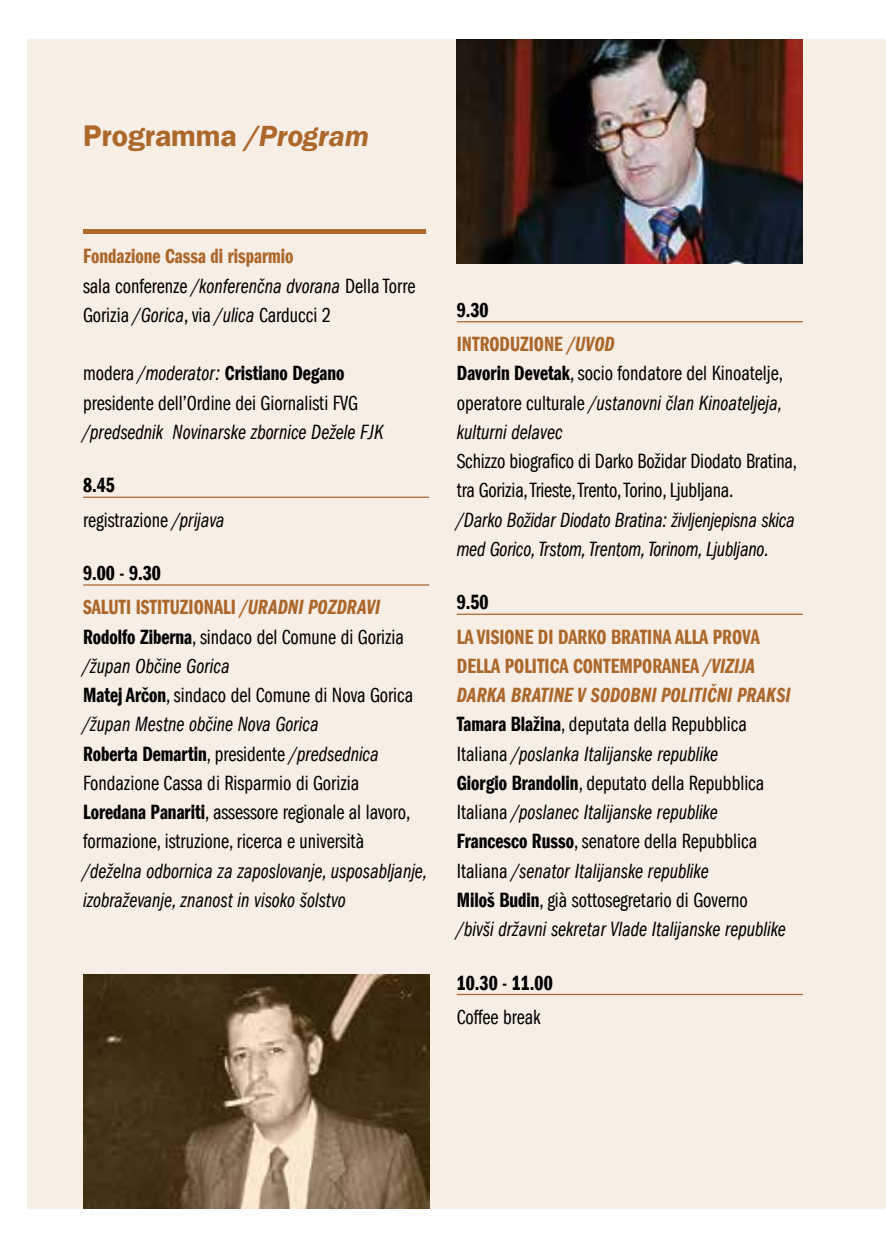
<style>
.page{position:relative;width:886px;height:1248px;background:#fff}
.page>*{position:absolute;margin:0;border:0;box-sizing:border-box;transform-origin:0 0}
.t1{font:700 30px "Franklin Gothic Std CE Book";color:#ac672b}
.t2{font:21.25px/29.2px "Franklin Gothic Std CE Bk Cp";color:#000}
.t3{font:italic 21.25px/29.2px "Franklin Gothic Std CE Bk Cp";color:#000}
.t4{font:700 21.25px/34.2px "Franklin Gothic Std CE Bk Cp";color:#ac672b}
.t5{font:700 21.25px "Franklin Gothic Std CE Bk Cp";color:#000}
.s1{font-style:italic}
.s2{font-weight:700;color:#ac672b}
.s3{font-weight:700}
.s4{color:#000}
.s5{font-weight:700;font-style:normal;color:#ac672b}
.s6{font-weight:700;font-style:normal}
.s7{font-style:normal}
</style>
<div class="page">
<div style="left:28px;top:39px;width:858px;height:1169px;background:#f7eee6"></div>
<hr style="left:83px;top:496px;width:346px;height:2px;background:#ac672b">
<hr style="left:83px;top:584px;width:346px;height:1px;background:#ac672b">
<div style="left:83px;top:229px;width:343px;height:5px;background:#ac672b"></div>
<hr style="left:457px;top:321px;width:346px;height:1px;background:#ac672b">
<hr style="left:457px;top:613px;width:346px;height:2px;background:#ac672b">
<hr style="left:457px;top:993px;width:346px;height:2px;background:#ac672b">
<img style="left:457px;top:39px;width:346px;height:224px">
<img style="left:83px;top:974px;width:346px;height:234px">
<h1 class="t1" style="left:83px;top:118px;width:288px">Programma <span class="s1">/Program</span></h1>
<p class="t2" style="left:83px;top:242px;width:334px"><span class="s2">Fondazione Cassa di risparmio<br></span>sala conferenze <span class="s1">/konferenčna dvorana</span> Della Torre<br>Gorizia <span class="s1">/Gorica</span>, via <span class="s1">/ulica</span> Carducci 2</p>
<p class="t2" style="left:83px;top:359px;width:276px">modera <span class="s1">/moderator:</span> <span class="s3">Cristiano Degano </span>presidente dell’Ordine dei Giornalisti FVG</p>
<p class="t3" style="left:83px;top:417px;width:302px">/predsednik Novinarske zbornice Dežele FJK</p>
<p class="t2" style="left:83px;top:468px;width:143px;line-height:34.2px"><span class="s3">8.45<br></span>registrazione <span class="s1">/prijava</span></p>
<p class="t4" style="left:83px;top:556px;width:299px"><span class="s4">9.00 - 9.30<br></span>saluti istituzionali <span class="s1">/URADNI POZDRAVI</span></p>
<p class="t2" style="left:83px;top:622px;width:332px"><span class="s3">Rodolfo Ziberna</span>, sindaco del Comune di Gorizia <span class="s1">/župan Občine Gorica<br></span><span class="s3">Matej Arčon</span>, sindaco del Comune di Nova Gorica <span class="s1">/župan Mestne občine Nova Gorica<br></span><span class="s3">Roberta Demartin</span>, presidente <span class="s1">/predsednica </span>Fondazione Cassa di Risparmio di Gorizia <span class="s3">Loredana Panariti</span>, assessore regionale al lavoro, formazione, istruzione, ricerca e università</p>
<p class="t3" style="left:83px;top:856px;width:346px">/deželna odbornica za zaposlovanje, usposabljanje, izobraževanje, znanost in visoko šolstvo</p>
<p class="t4" style="left:457px;top:293px;width:159px"><span class="s4">9.30<br></span>Introduzione <span class="s1">/UVOD</span></p>
<p class="t2" style="left:457px;top:359px;width:328px;text-align:justify"><span class="s3">Davorin Devetak</span>, socio fondatore del Kinoatelje, operatore culturale <span class="s1">/ustanovni član Kinoateljeja, kulturni delavec</span></p>
<p class="t2" style="left:457px;top:446px;width:342px">Schizzo biografico di Darko Božidar Diodato Bratina, tra Gorizia, Trieste, Trento, Torino, Ljubljana.</p>
<p class="t3" style="left:457px;top:505px;width:340px">/Darko Božidar Diodato Bratina: življenjepisna skica med Gorico, Trstom, Trentom, Torinom, Ljubljano.</p>
<p class="t5" style="left:457px;top:590px;width:33px">9.50</p>
<p class="t3" style="left:457px;top:622px;width:335px"><span class="s5">La visione di Darko Bratina alla prova della politica contemporanea</span> <span class="s2">/VIZIJA DARKA BRATINE V SODOBNI POLITIČNI PRAKSI </span><span class="s6">Tamara Blažina</span><span class="s7">, deputata della Repubblica Italiana</span> /poslanka Italijanske republike<br><span class="s6">Giorgio Brandolin</span><span class="s7">, deputato della Repubblica Italiana</span> /poslanec Italijanske republike <span class="s6">Francesco Russo</span><span class="s7">, senatore della Repubblica Italiana</span> /senator Italijanske republike<br><span class="s6">Miloš Budin</span><span class="s7">, già sottosegretario di Governo<br></span>/bivši državni sekretar Vlade Italijanske republike</p>
<p class="t5" style="left:457px;top:970px;width:97px">10.30 - 11.00</p>
<p class="t2" style="left:457px;top:1002px;width:85px">Coffee break</p>
</div>
